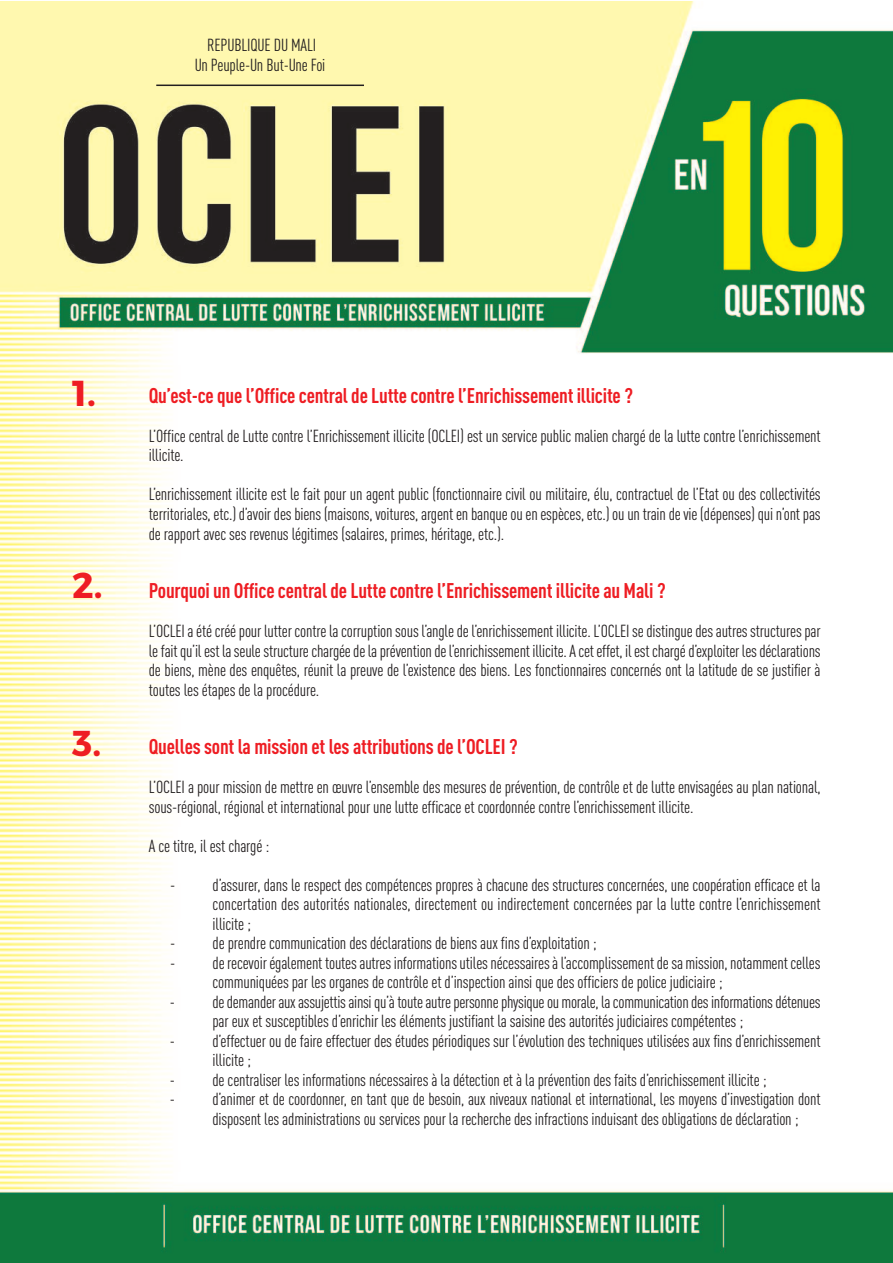
<style>
.page{position:relative;width:893px;height:1263px;background:#fff}
.page>*{position:absolute;margin:0;border:0;box-sizing:border-box;transform-origin:0 0}
.t1{font:700 36px "Montserrat";color:#ee1d23}
.t2{font:700 condensed 21px "DIN Pro";letter-spacing:-.01em;color:#ee1d23}
.t3{font:condensed 17.25px/19.5px "DIN Pro";letter-spacing:-.01em;color:#231f20}
</style>
<div class="page">
<img style="left:0;top:1px;width:893px;height:1262px">
<hr style="left:156px;top:85px;width:208px;height:1px;background:#231f20">
<p class="t3" style="left:195px;top:36px;width:132px;line-height:20.7px;text-align:center">REPUBLIQUE DU MALI<br>Un Peuple-Un But-Une Foi</p>
<h1 class="t1" style="left:72px;top:371px;width:25px">1.</h1>
<h1 class="t1" style="left:72px;top:562px;width:32px">2.</h1>
<h1 class="t1" style="left:72px;top:721px;width:30px">3.</h1>
<p class="t2" style="left:149px;top:388px;width:486px">Qu’est-ce que l’Office central de Lutte contre l’Enrichissement illicite ?</p>
<p class="t3" style="left:149px;top:428px;width:673px">L’Office central de Lutte contre l’Enrichissement illicite (OCLEI) est un service public malien chargé de la lutte contre l’enrichissement illicite.</p>
<p class="t3" style="left:149px;top:486px;width:673px;text-align:justify">L’enrichissement illicite est le fait pour un agent public (fonctionnaire civil ou militaire, élu, contractuel de l’Etat ou des collectivités territoriales, etc.) d’avoir des biens (maisons, voitures, argent en banque ou en espèces, etc.) ou un train de vie (dépenses) qui n’ont pas de rapport avec ses revenus légitimes (salaires, primes, héritage, etc.).</p>
<p class="t2" style="left:149px;top:583px;width:518px">Pourquoi un Office central de Lutte contre l’Enrichissement illicite au Mali ?</p>
<p class="t3" style="left:149px;top:623px;width:673px;text-align:justify">L’OCLEI a été créé pour lutter contre la corruption sous l’angle de l’enrichissement illicite. L’OCLEI se distingue des autres structures par lefaitqu’ilest laseulestructurechargéedelapréventiondel’enrichissement illicite.Aceteffet, ilestchargéd’exploiter lesdéclarations de biens, mène des enquêtes, réunit la preuve de l’existence des biens. Les fonctionnaires concernés ont la latitude de se justifier à toutes les étapes de la procédure.</p>
<p class="t2" style="left:149px;top:739px;width:371px">Quelles sont la mission et les attributions de l’OCLEI ?</p>
<p class="t3" style="left:149px;top:779px;width:673px">L’OCLEI a pour mission de mettre en œuvre l’ensemble des mesures de prévention, de contrôle et de lutte envisagées au plan national, sous-régional, régional et international pour une lutte efficace et coordonnée contre l’enrichissement illicite.</p>
<p class="t3" style="left:149px;top:837px;width:122px">A ce titre, il est chargé :</p>
<p class="t3" style="left:213px;top:876px;width:610px;text-align:justify;text-indent:-42px">- d’assurer, dans le respect des compétences propres à chacune des structures concernées, une coopération efficace et la concertation des autorités nationales, directement ou indirectement concernées par la lutte contre l’enrichissement illicite ;</p>
<p class="t3" style="left:170px;top:935px;width:428px">- de prendre communication des déclarations de biens aux fins d’exploitation ;</p>
<p class="t3" style="left:212px;top:954px;width:610px;text-indent:-42px">- derecevoirégalement toutesautresinformationsutilesnécessairesà l’accomplissementdesa mission,notammentcelles communiquées par les organes de contrôle et d’inspection ainsi que des officiers de police judiciaire ;</p>
<p class="t3" style="left:212px;top:993px;width:610px;text-indent:-43px">- dedemanderauxassujettisainsiqu’àtouteautrepersonnephysiqueoumorale, lacommunicationdesinformationsdétenues par eux et susceptibles d’enrichir les éléments justifiant la saisine des autorités judiciaires compétentes ;</p>
<p class="t3" style="left:212px;top:1032px;width:610px;text-indent:-43px">- d’effectuer ou de faire effectuer des études périodiques sur l’évolution des techniques utilisées aux fins d’enrichissement illicite ;</p>
<p class="t3" style="left:170px;top:1071px;width:598px">- de centraliser les informations nécessaires à la détection et à la prévention des faits d’enrichissement illicite ;</p>
<p class="t3" style="left:212px;top:1091px;width:610px;text-indent:-43px">- d’animer et de coordonner, en tant que de besoin, aux niveaux national et international, les moyens d’investigation dont disposent les administrations ou services pour la recherche des infractions induisant des obligations de déclaration ;</p>
</div>
